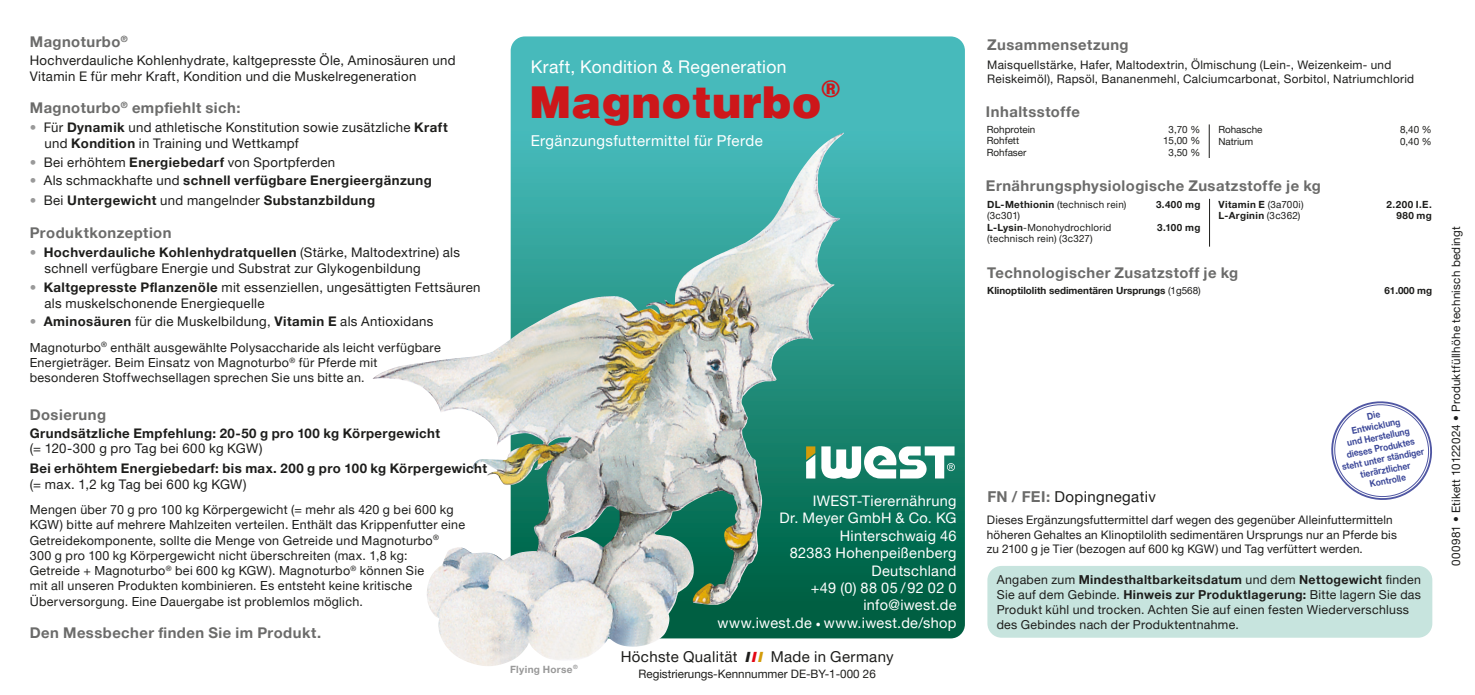
<style>
.page{position:relative;width:1475px;height:695px;background:#fff}
.page>*{position:absolute;margin:0;border:0;box-sizing:border-box;transform-origin:0 0}
.t1{font:900 45px "Helvetica";color:#cd171a}
.t2{font:900 23.25px "Helvetica";color:#cd171a}
.t3{font:17.5px "Helvetica Neue LT Pro";letter-spacing:.02em;color:#fff}
.t4{font:15px "Helvetica Neue LT Pro";letter-spacing:.025em;color:#1d1d1b}
.t5{font:15px "Helvetica Neue LT Pro";letter-spacing:.025em;color:#fff}
.t6{font:700 14.75px "Helvetica Neue LT Pro";letter-spacing:.035em;color:#6b6b6a}
.t7{font:14.5px/17.5px "Helvetica Neue LT Pro";letter-spacing:.025em;color:#fff;text-align:right}
.t8{font:13.25px/16px "Helvetica Neue LT Pro";letter-spacing:.025em;color:#1d1d1b}
.t9{font:700 13.25px "Helvetica Neue LT Pro";letter-spacing:.03em;color:#1d1d1b}
.t10{font:12.5px/15.2px "Helvetica Neue LT Pro";letter-spacing:.025em;color:#1d1d1b}
.t11{font:12.25px/14.8px "Helvetica Neue LT Pro";letter-spacing:.025em;color:#1d1d1b;text-align:justify}
.t12{font:11.75px/14px "Helvetica Neue LT Pro";letter-spacing:.02em;color:#1d1d1b}
.t13{font:11.5px "Helvetica Neue LT Pro";letter-spacing:.015em;color:#1d1d1b}
.t14{font:700 10px "Helvetica Neue LT Pro";letter-spacing:.03em;color:#999}
.t15{font:700 9.75px "Helvetica Neue LT Pro";color:#1d1d1b}
.t16{font:9.75px "Helvetica Neue LT Pro";letter-spacing:.005em;color:#1d1d1b}
.t17{font:9.75px "Helvetica Neue LT Pro";letter-spacing:.025em;color:#1d1d1b}
.t18{font:700 9.75px "Helvetica Neue LT Pro";letter-spacing:.035em;color:#1d1d1b}
.t19{font:700 9.25px "Helvetica Neue LT Pro";color:#3d4999;scale:.9 1}
.s1{color:#999}
.s2{font-weight:700}
.s3{font-weight:400;color:#999}
.s4{font-weight:400}
.s5{font-size:10px}
.s6{font-family:"Acumin Variable Concept"}
.s7{font-family:"Acumin Variable Concept";color:#e30614}
.s8{font-family:"Acumin Variable Concept";color:#d39c0a}
.s9{font-weight:700;color:#6b6b6a}
</style>
<div class="page">
<div style="left:987px;top:566px;width:444px;height:71px;background:#c7e4de;border-radius:14px"></div>
<svg style="left:510px;top:36px;width:454px;height:602px;background:#499f94"></svg>
<img style="left:373px;top:133px;width:469px;height:317px">
<svg style="left:806px;top:446px;width:9px;height:32px"></svg>
<svg style="left:821px;top:446px;width:133px;height:32px"></svg>
<hr style="left:1208px;top:124px;width:1px;height:34px;background:#1d1d1b">
<hr style="left:1208px;top:199px;width:1px;height:47px;background:#1d1d1b">
<svg style="left:1331px;top:401px;width:101px;height:99px"></svg>
<p class="t6" style="left:30px;top:33px;width:100px">Magnoturbo<sup>®</sup></p>
<p class="t8" style="left:30px;top:53px;width:427px;line-height:15.2px">Hochverdauliche Kohlenhydrate, kaltgepresste Öle, Aminosäuren und<br>Vitamin E für mehr Kraft, Kondition und die Muskelregeneration</p>
<p class="t6" style="left:30px;top:99px;width:212px">Magnoturbo<sup>®</sup> empfiehlt sich:</p>
<p class="t8" style="left:30px;top:119px;width:419px"><span class="s1">•</span> Für <span class="s2">Dynamik</span> und athletische Konstitution sowie zusätzliche <span class="s2">Kraft</span></p>
<p class="t8" style="left:44px;top:135px;width:256px">und <span class="s2">Kondition</span> in Training und Wettkampf</p>
<p class="t8" style="left:30px;top:154px;width:307px"><span class="s1">•</span> Bei erhöhtem <span class="s2">Energiebedarf</span> von Sportpferden</p>
<p class="t9" style="left:30px;top:172px;width:403px"><span class="s3">•</span> <span class="s4">Als schmackhafte und</span> schnell verfügbare Energieergänzung</p>
<p class="t9" style="left:30px;top:192px;width:347px"><span class="s3">•</span> <span class="s4">Bei</span> Untergewicht <span class="s4">und mangelnder</span> Substanzbildung</p>
<p class="t6" style="left:30px;top:224px;width:143px">Produktkonzeption</p>
<p class="t8" style="left:44px;top:244px;width:417px;text-indent:-15px"><span class="s1">•</span> <span class="s2">Hochverdauliche Kohlenhydratquellen</span> (Stärke, Maltodextrine) als schnell verfügbare Energie und Substrat zur Glykogenbildung</p>
<p class="t8" style="left:44px;top:278px;width:437px;text-indent:-15px"><span class="s1">•</span> <span class="s2">Kaltgepresste Pflanzenöle</span> mit essenziellen, ungesättigten Fettsäuren als muskelschonende Energiequelle</p>
<p class="t8" style="left:30px;top:313px;width:405px"><span class="s1">•</span> <span class="s2">Aminosäuren</span> für die Muskelbildung, <span class="s2">Vitamin E</span> als Antioxidans</p>
<p class="t10" style="left:30px;top:339px;width:412px">Magnoturbo<sup>®</sup> enthält ausgewählte Polysaccharide als leicht verfügbare<br>Energieträger. Beim Einsatz von Magnoturbo<sup>®</sup> für Pferde mit</p>
<p class="t10" style="left:30px;top:370px;width:336px">besonderen Stoffwechsellagen sprechen Sie uns bitte an.</p>
<p class="t6" style="left:30px;top:405px;width:78px">Dosierung</p>
<p class="t9" style="left:30px;top:425px;width:411px">Grundsätzliche Empfehlung: 20-50 g pro 100 kg Körpergewicht</p>
<p class="t8" style="left:30px;top:440px;width:234px">(= 120-300 g pro Tag bei 600 kg KGW)</p>
<p class="t9" style="left:30px;top:460px;width:458px">Bei erhöhtem Energiebedarf: bis max. 200 g pro 100 kg Körpergewicht</p>
<p class="t8" style="left:30px;top:475px;width:218px">(= max. 1,2 kg Tag bei 600 kg KGW)</p>
<p class="t10" style="left:30px;top:501px;width:437px">Mengen über 70 g pro 100 kg Körpergewicht (= mehr als 420 g bei 600 kg KGW) bitte auf mehrere Mahlzeiten verteilen. Enthält das Krippenfutter eine Getreidekomponente, sollte die Menge von Getreide und Magnoturbo<sup>®<br></sup>300 g pro 100 kg Körpergewicht nicht überschreiten (max. 1,8 kg:<br>Getreide + Magnoturbo<sup>®</sup> bei 600 kg KGW). Magnoturbo<sup>®</sup> können Sie</p>
<p class="t10" style="left:30px;top:578px;width:384px">mit all unseren Produkten kombinieren. Es entsteht keine kritische<br>Überversorgung. Eine Dauergabe ist problemlos möglich.</p>
<p class="t6" style="left:30px;top:624px;width:293px">Den Messbecher finden Sie im Produkt.</p>
<p class="t3" style="left:530px;top:56px;width:257px">Kraft, Kondition &amp; Regeneration</p>
<p class="t1" style="left:529px;top:75px;width:294px">Magnoturbo</p>
<p class="t2" style="left:821px;top:75px;width:20px">®</p>
<p class="t5" style="left:530px;top:131px;width:233px">Ergänzungsfuttermittel für Pferde</p>
<p class="t14" style="left:510px;top:662px;width:69px">Flying Horse<sup>®</sup></p>
<p class="t7" style="left:812px;top:491px;width:145px">IWEST-Tierernährung</p>
<p class="t7" style="left:779px;top:509px;width:179px">Dr. Meyer GmbH &amp; Co. KG</p>
<p class="t7" style="left:839px;top:526px;width:118px">Hinterschwaig 46</p>
<p class="t7" style="left:789px;top:544px;width:168px">82383 Hohenpeißenberg<br>Deutschland</p>
<p class="t7" style="left:810px;top:578px;width:147px">+49 (0) 88 05 / 92 02 0</p>
<p class="t7" style="left:863px;top:596px;width:95px">info@iwest.de</p>
<p class="t7" style="left:717px;top:613px;width:240px">www.iwest.de <span class="s5">•</span> www.iwest.de/shop</p>
<p class="t4" style="left:620px;top:647px;width:274px">Höchste Qualität <span class="s6">I</span> <span class="s7">I</span> <span class="s8">I</span> Made in Germany</p>
<p class="t13" style="left:638px;top:667px;width:239px">Registrierungs-Kennnummer DE-BY-1-000 26</p>
<p class="t6" style="left:987px;top:36px;width:143px">Zusammensetzung</p>
<p class="t12" style="left:987px;top:58px;width:428px">Maisquellstärke, Hafer, Maltodextrin, Ölmischung (Lein-, Weizenkeim- und<br>Reiskeimöl), Rapsöl, Bananenmehl, Calciumcarbonat, Sorbitol, Natriumchlorid</p>
<p class="t6" style="left:985px;top:103px;width:95px">Inhaltsstoffe</p>
<p class="t16" style="left:986px;top:124px;width:50px">Rohprotein</p>
<p class="t16" style="left:1168px;top:124px;width:33px">3,70 %</p>
<p class="t16" style="left:986px;top:135px;width:34px">Rohfett</p>
<p class="t16" style="left:1162px;top:135px;width:39px">15,00 %</p>
<p class="t16" style="left:986px;top:146px;width:41px">Rohfaser</p>
<p class="t16" style="left:1168px;top:146px;width:33px">3,50 %</p>
<p class="t16" style="left:1218px;top:124px;width:46px">Rohasche</p>
<p class="t16" style="left:1399px;top:124px;width:33px">8,40 %</p>
<p class="t16" style="left:1218px;top:135px;width:36px">Natrium</p>
<p class="t16" style="left:1399px;top:135px;width:33px">0,40 %</p>
<p class="t6" style="left:985px;top:176px;width:336px">Ernährungsphysiologische Zusatzstoffe je kg</p>
<p class="t17" style="left:987px;top:198px;width:141px"><span class="s2">DL-Methionin</span> (technisch rein)</p>
<p class="t15" style="left:1155px;top:198px;width:46px">3.400 mg</p>
<p class="t16" style="left:987px;top:210px;width:34px">(3c301)</p>
<p class="t17" style="left:987px;top:221px;width:126px"><span class="s2">L-Lysin</span>-Monohydrochlorid</p>
<p class="t15" style="left:1156px;top:221px;width:45px">3.100 mg</p>
<p class="t17" style="left:987px;top:232px;width:107px">(technisch rein) (3c327)</p>
<p class="t18" style="left:1218px;top:198px;width:86px">Vitamin E <span class="s4">(3a700i)</span></p>
<p class="t15" style="left:1386px;top:198px;width:47px">2.200 I.E.</p>
<p class="t18" style="left:1218px;top:210px;width:83px">L-Arginin <span class="s4">(3c362)</span></p>
<p class="t15" style="left:1396px;top:210px;width:37px">980 mg</p>
<p class="t6" style="left:987px;top:264px;width:252px">Technologischer Zusatzstoff je kg</p>
<p class="t15" style="left:987px;top:284px;width:215px">Klinoptilolith sedimentären Ursprungs <span class="s4">(1g568)</span></p>
<p class="t15" style="left:1383px;top:284px;width:49px">61.000 mg</p>
<p class="t4" style="left:987px;top:487px;width:170px"><span class="s9">FN / FEI:</span> Dopingnegativ</p>
<p class="t19" style="left:1350px;top:425px;width:56px;rotate:-11deg">Entwicklung</p>
<p class="t19" style="left:1345px;top:437px;width:72px;rotate:-11deg">und Herstellung</p>
<p class="t19" style="left:1345px;top:449px;width:78px;rotate:-11deg">dieses Produktes</p>
<p class="t19" style="left:1340px;top:461px;width:94px;rotate:-11deg">steht unter ständiger</p>
<p class="t19" style="left:1359px;top:469px;width:58px;rotate:-11deg">tierärztlicher</p>
<p class="t19" style="left:1368px;top:478px;width:42px;rotate:-11deg">Kontrolle</p>
<p class="t12" style="left:986px;top:513px;width:411px">Dieses Ergänzungsfuttermittel darf wegen des gegenüber Alleinfuttermitteln höheren Gehaltes an Klinoptilolith sedimentären Ursprungs nur an Pferde bis zu 2100 g je Tier (bezogen auf 600 kg KGW) und Tag verfüttert werden.</p>
<p class="t11" style="left:996px;top:572px;width:426px">Angaben zum <span class="s2">Mindesthaltbarkeitsdatum</span> und dem <span class="s2">Nettogewicht</span> finden Sie auf dem Gebinde. <span class="s2">Hinweis zur Produktlagerung:</span> Bitte lagern Sie das Produkt kühl und trocken. Achten Sie auf einen festen Wiederverschluss</p>
<p class="t11" style="left:996px;top:616px;width:244px">des Gebindes nach der Produktentnahme.</p>
<p class="t13" style="left:1448px;top:566px;width:341px;rotate:-90deg">000981 • Etikett 10122024 • Produktfüllhöhe technisch bedingt</p>
</div>
